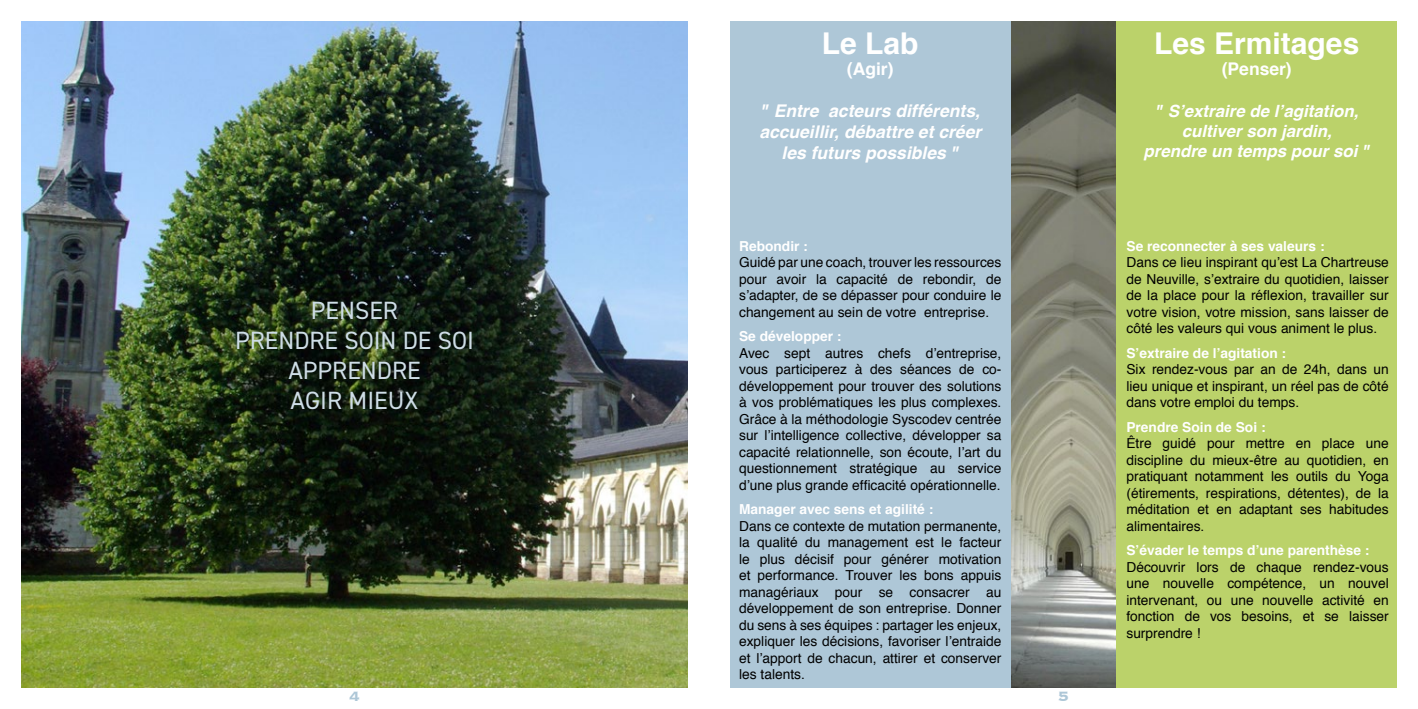
<style>
.page{position:relative;width:1418px;height:709px;background:#fff}
.page>*{position:absolute;margin:0;border:0;box-sizing:border-box;transform-origin:0 0}
.t1{font:700 30px "Helvetica";color:#fff}
.t2{font:25px/30px "DIN2014";color:#cedde6;text-align:center}
.t3{font:italic 700 17.5px/21px "Helvetica";color:#fff;text-align:center}
.t4{font:700 17.5px "Helvetica";color:#fff}
.t5{font:700 17.5px "Copperplate";color:#aec7d7}
.t6{font:italic 700 16.88px/20.2px "Helvetica";color:#fff;text-align:center}
.t7{font:13.75px/16.5px "Helvetica";color:#000;text-align:justify}
.t8{font:700 13.75px "Helvetica";color:#fff}
</style>
<div class="page">
<img style="left:21px;top:21px;width:666px;height:666px">
<img style="left:1010px;top:21px;width:106px;height:666px">
<div style="left:1116px;top:21px;width:280px;height:666px;background:#bbd26a"></div>
<div style="left:730px;top:21px;width:280px;height:666px;background:#aec7d7"></div>
<h2 class="t2" style="left:235px;top:295px;width:240px">PENSER<br>PRENDRE SOIN DE SOI<br>APPRENDRE<br>AGIR MIEUX</h2>
<h1 class="t1" style="left:822px;top:20px;width:98px">Le Lab</h1>
<p class="t4" style="left:847px;top:55px;width:48px">(Agir)</p>
<p class="t3" style="left:759px;top:101px;width:223px">" Entre acteurs différents, accueillir, débattre et créer les futurs possibles "</p>
<p class="t8" style="left:739px;top:235px;width:70px">Rebondir :</p>
<p class="t7" style="left:739px;top:254px;width:264px">Guidé par une coach, trouver les ressources pour avoir la capacité de rebondir, de s’adapter, de se dépasser pour conduire le changement au sein de votre entreprise.</p>
<p class="t8" style="left:739px;top:325px;width:104px">Se développer :</p>
<p class="t7" style="left:739px;top:345px;width:264px">Avec sept autres chefs d’entreprise, vous participerez à des séances de co&shy;développement pour trouver des solutions à vos problématiques les plus complexes.<br>Grâce à la méthodologie Syscodev centrée sur l’intelligence collective, développer sa capacité relationnelle, son écoute, l’art du questionnement stratégique au service d’une plus grande efficacité opérationnelle.</p>
<p class="t8" style="left:739px;top:498px;width:196px">Manager avec sens et agilité :</p>
<p class="t7" style="left:739px;top:518px;width:264px">Dans ce contexte de mutation permanente, la qualité du management est le facteur le plus décisif pour générer motivation et performance. Trouver les bons appuis managériaux pour se consacrer au développement de son entreprise. Donner du sens à ses équipes : partager les enjeux, expliquer les décisions, favoriser l’entraide et l’apport de chacun, attirer et conserver les talents.</p>
<p class="t5" style="left:349px;top:685px;width:12px">4</p>
<p class="t5" style="left:1058px;top:685px;width:12px">5</p>
<h1 class="t1" style="left:1154px;top:20px;width:207px">Les Ermitages</h1>
<p class="t4" style="left:1221px;top:55px;width:72px">(Penser)</p>
<p class="t6" style="left:1143px;top:101px;width:228px">" S’extraire de l’agitation, cultiver son jardin,<br>prendre un temps pour soi "</p>
<p class="t8" style="left:1126px;top:235px;width:199px">Se reconnecter à ses valeurs :</p>
<p class="t7" style="left:1126px;top:254px;width:264px">Dans ce lieu inspirant qu’est La Chartreuse de Neuville, s’extraire du quotidien, laisser de la place pour la réflexion, travailler sur votre vision, votre mission, sans laisser de côté les valeurs qui vous animent le plus.</p>
<p class="t8" style="left:1126px;top:342px;width:161px">S’extraire de l’agitation :</p>
<p class="t7" style="left:1126px;top:361px;width:264px">Six rendez-vous par an de 24h, dans un lieu unique et inspirant, un réel pas de côté dans votre emploi du temps.</p>
<p class="t8" style="left:1126px;top:415px;width:141px">Prendre Soin de Soi :</p>
<p class="t7" style="left:1126px;top:435px;width:264px">Être guidé pour mettre en place une discipline du mieux-être au quotidien, en pratiquant notamment les outils du Yoga (étirements, respirations, détentes), de la méditation et en adaptant ses habitudes alimentaires.</p>
<p class="t8" style="left:1126px;top:539px;width:245px">S’évader le temps d’une parenthèse :</p>
<p class="t7" style="left:1126px;top:559px;width:264px">Découvrir lors de chaque rendez-vous une nouvelle compétence, un nouvel intervenant, ou une nouvelle activité en fonction de vos besoins, et se laisser surprendre !</p>
</div>
